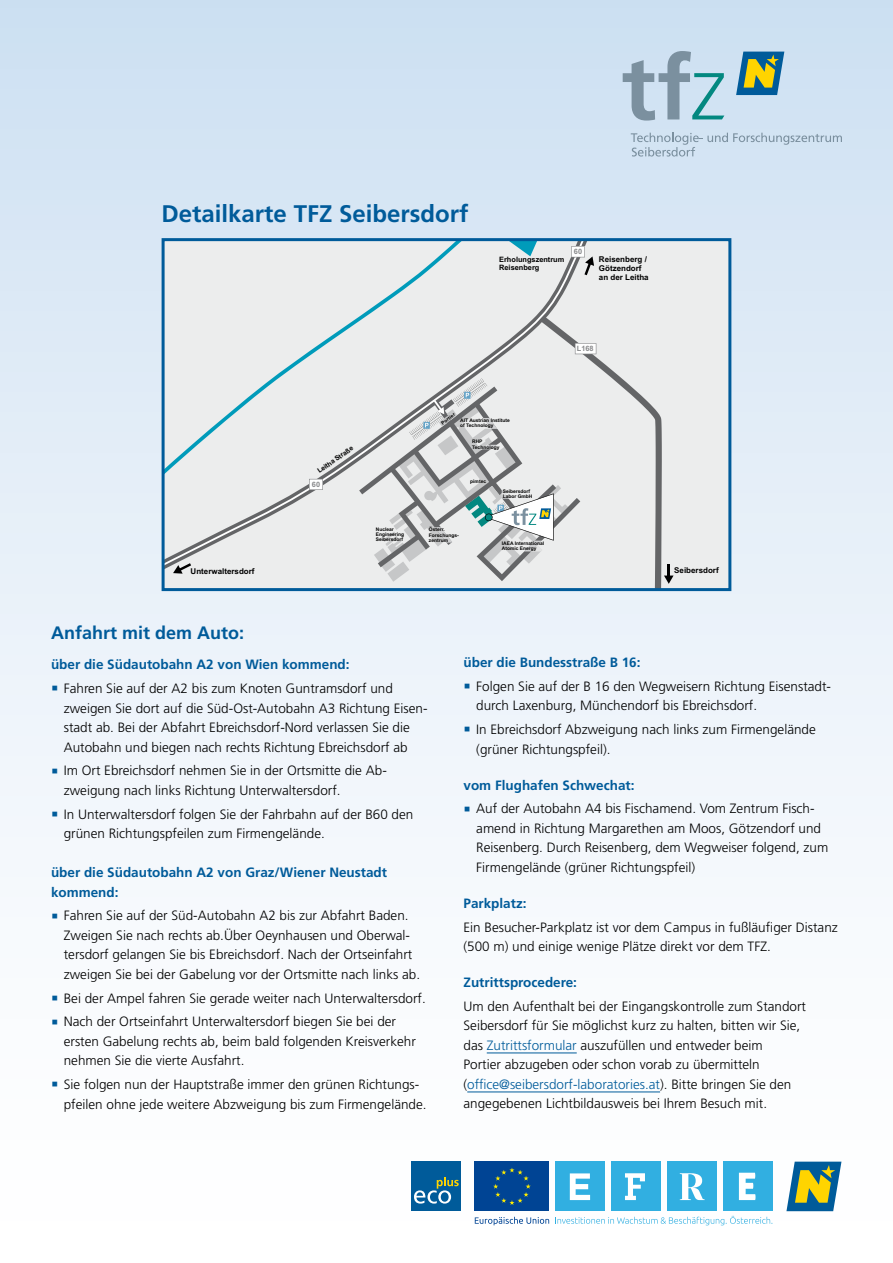
<style>
.page{position:relative;width:893px;height:1263px;background:#fff}
.page>*{position:absolute;margin:0;border:0;box-sizing:border-box;transform-origin:0 0}
.H1-Headline{font:700 24px "Frutiger LT Std";color:#005b9a}
.H2-Zwischentitel{font:700 18px "Frutiger LT Std";color:#005b9a}
.P-Text{font:300 13.5px/19.5px "Frutiger LT Std";color:#000}
.P-Text-2{font:700 13.5px/19.5px "Frutiger LT Std";color:#005b9a}
.t1{font:700 7.95px/8.6px "Arial";color:#000}
.t2{font:700 7.35px/7.9px "Arial";color:#000}
.t3{font:700 7.35px "Arial";color:#87888a}
.t4{font:700 6.75px "Arial";color:#000}
.t5{font:700 4.95px/5.2px "Arial";color:#000}
.s1{font-family:"Arial";font-weight:400;font-size:21px;color:#005b9a}
.s2{color:#005b9a}
</style>
<div class="page">
<div style="left:0;top:0;width:893px;height:1263px;background:linear-gradient(to bottom,#cfe1f2,#fff)"></div>
<hr style="left:487px;top:1053px;width:90px;height:1px;background:#005b9a">
<hr style="left:467px;top:1092px;width:193px;height:1px;background:#005b9a">
<div style="left:163px;top:240px;width:567px;height:350px;background:#eceded"></div>
<svg style="left:166px;top:242px;width:421px;height:332px"></svg>
<svg style="left:309px;top:479px;width:14px;height:11px"></svg>
<svg style="left:571px;top:246px;width:23px;height:29px"></svg>
<svg style="left:359px;top:317px;width:315px;height:270px"></svg>
<div style="left:162px;top:238px;width:569px;height:353px;border:3px solid #005b9a"></div>
<svg style="left:623px;top:51px;width:101px;height:70px;background:#aac4d3"></svg>
<svg style="left:736px;top:52px;width:48px;height:43px;background:#6d9477"></svg>
<svg style="left:631px;top:133px;width:211px;height:24px;background:#c6d7e6"></svg>
<div style="left:555px;top:1162px;width:50px;height:49px;background:#31afe1"></div>
<div style="left:611px;top:1162px;width:50px;height:49px;background:#31afe1"></div>
<div style="left:667px;top:1162px;width:50px;height:49px;background:#31afe1"></div>
<div style="left:723px;top:1162px;width:49px;height:49px;background:#31afe1"></div>
<svg style="left:625px;top:1173px;width:20px;height:27px"></svg>
<svg style="left:570px;top:1173px;width:20px;height:27px"></svg>
<svg style="left:680px;top:1173px;width:25px;height:27px"></svg>
<div style="left:475px;top:1162px;width:74px;height:49px;background:#004494"></div>
<svg style="left:493px;top:1168px;width:38px;height:37px"></svg>
<svg style="left:555px;top:1216px;width:217px;height:9px"></svg>
<svg style="left:739px;top:1173px;width:16px;height:27px"></svg>
<svg style="left:475px;top:1217px;width:74px;height:8px"></svg>
<div style="left:411px;top:1161px;width:50px;height:50px;background:#005b9a"></div>
<svg style="left:414px;top:1177px;width:45px;height:26px"></svg>
<svg style="left:786px;top:1161px;width:55px;height:50px;background:#76997b"></svg>
<h1 class="H1-Headline" style="left:162px;top:200px;width:308px">Detailkarte TFZ Seibersdorf</h1>
<p class="t2" style="left:499px;top:256px;width:67px">Erholungszentrum<br>Reisenberg</p>
<p class="t3" style="left:574px;top:247px;width:10px">60</p>
<p class="t1" style="left:599px;top:256px;width:51px">Reisenberg /<br>Götzendorf an der Leitha</p>
<p class="t1" style="left:191px;top:567px;width:65px">Unterwaltersdorf</p>
<h2 class="H2-Zwischentitel" style="left:51px;top:622px;width:195px">Anfahrt mit dem Auto:</h2>
<p class="t4" style="left:315px;top:468px;width:44px;rotate:-35deg">Leitha Straße</p>
<p class="t3" style="left:312px;top:479px;width:10px">60</p>
<p class="t5" style="left:376px;top:526px;width:30px">Nuclear<br>Engineering<br>Seibersdorf</p>
<p class="t5" style="left:440px;top:421px;width:17px;rotate:-37deg">Portier</p>
<p class="t5" style="left:460px;top:418px;width:51px">AIT Austrian Institute of Technology</p>
<p class="t5" style="left:472px;top:439px;width:29px">RHP<br>Technology</p>
<p class="t5" style="left:470px;top:479px;width:17px">pimtec</p>
<p class="t5" style="left:429px;top:527px;width:31px">Österr.<br>Forschungs&shy;zentrum</p>
<p class="t5" style="left:503px;top:488px;width:31px">Seibersdorf<br>Labor GmbH</p>
<p class="t5" style="left:502px;top:541px;width:44px">IAEA International<br>Atomic Energy</p>
<p class="t3" style="left:577px;top:344px;width:18px">L168</p>
<p class="t1" style="left:674px;top:566px;width:46px">Seibersdorf</p>
<p class="P-Text-2" style="left:51px;top:655px;width:300px">über die Südautobahn A2 von Wien kommend:</p>
<p class="P-Text" style="left:64px;top:679px;width:365px;text-indent:-13px"><span class="s1">▪</span> Fahren Sie auf der A2 bis zum Knoten Guntramsdorf und zweigen Sie dort auf die Süd-Ost-Autobahn A3 Richtung Eisen&shy;stadt ab. Bei der Abfahrt Ebreichsdorf-Nord verlassen Sie die Autobahn und biegen nach rechts Richtung Ebreichsdorf ab</p>
<p class="P-Text" style="left:64px;top:761px;width:323px;text-indent:-13px"><span class="s1">▪</span> Im Ort Ebreichsdorf nehmen Sie in der Ortsmitte die Ab&shy;zweigung nach links Richtung Unterwaltersdorf.</p>
<p class="P-Text" style="left:64px;top:804px;width:351px;text-indent:-13px"><span class="s1">▪</span> In Unterwaltersdorf folgen Sie der Fahrbahn auf der B60 den grünen Richtungspfeilen zum Firmengelände.</p>
<p class="P-Text-2" style="left:51px;top:863px;width:338px">über die Südautobahn A2 von Graz/Wiener Neustadt kommend:</p>
<p class="P-Text" style="left:64px;top:906px;width:358px;text-indent:-13px"><span class="s1">▪</span> Fahren Sie auf der Süd-Autobahn A2 bis zur Abfahrt Baden.<br>Zweigen Sie nach rechts ab.Über Oeynhausen und Oberwal&shy;tersdorf gelangen Sie bis Ebreichsdorf. Nach der Ortseinfahrt zweigen Sie bei der Gabelung vor der Ortsmitte nach links ab.</p>
<p class="P-Text" style="left:51px;top:988px;width:376px"><span class="s1">▪</span> Bei der Ampel fahren Sie gerade weiter nach Unterwaltersdorf.</p>
<p class="P-Text" style="left:64px;top:1012px;width:354px;text-indent:-13px"><span class="s1">▪</span> Nach der Ortseinfahrt Unterwaltersdorf biegen Sie bei der ersten Gabelung rechts ab, beim bald folgenden Kreisverkehr nehmen Sie die vierte Ausfahrt.</p>
<p class="P-Text" style="left:64px;top:1075px;width:364px;text-indent:-13px"><span class="s1">▪</span> Sie folgen nun der Hauptstraße immer den grünen Richtungs&shy;pfeilen ohne jede weitere Abzweigung bis zum Firmengelände.</p>
<p class="P-Text-2" style="left:463px;top:653px;width:179px">über die Bundesstraße B 16:</p>
<p class="P-Text" style="left:476px;top:677px;width:356px;text-indent:-13px"><span class="s1">▪</span> Folgen Sie auf der B 16 den Wegweisern Richtung Eisenstadt&shy;durch Laxenburg, Münchendorf bis Ebreichsdorf.</p>
<p class="P-Text" style="left:476px;top:720px;width:341px;text-indent:-13px"><span class="s1">▪</span> In Ebreichsdorf Abzweigung nach links zum Firmengelände (grüner Richtungspfeil).</p>
<p class="P-Text-2" style="left:463px;top:775px;width:173px">vom Flughafen Schwechat:</p>
<p class="P-Text" style="left:476px;top:799px;width:354px;text-indent:-13px"><span class="s1">▪</span> Auf der Autobahn A4 bis Fischamend. Vom Zentrum Fisch&shy;amend in Richtung Margarethen am Moos, Götzendorf und Reisenberg. Durch Reisenberg, dem Wegweiser folgend, zum Firmengelände (grüner Richtungspfeil)</p>
<p class="P-Text-2" style="left:463px;top:893px;width:65px">Parkplatz:</p>
<p class="P-Text" style="left:463px;top:917px;width:376px">Ein Besucher-Parkplatz ist vor dem Campus in fußläufiger Distanz (500 m) und einige wenige Plätze direkt vor dem TFZ.</p>
<p class="P-Text-2" style="left:463px;top:973px;width:115px">Zutrittsprocedere:</p>
<p class="P-Text" style="left:463px;top:997px;width:344px">Um den Aufenthalt bei der Eingangskontrolle zum Standort Seibersdorf für Sie möglichst kurz zu halten, bitten wir Sie, das <span class="s2">Zutrittsformular</span> auszufüllen und entweder beim<br>Portier abzugeben oder schon vorab zu übermitteln (<span class="s2">office@seibersdorf-laboratories.at</span>). Bitte bringen Sie den angegebenen Lichtbildausweis bei Ihrem Besuch mit.</p>
</div>
